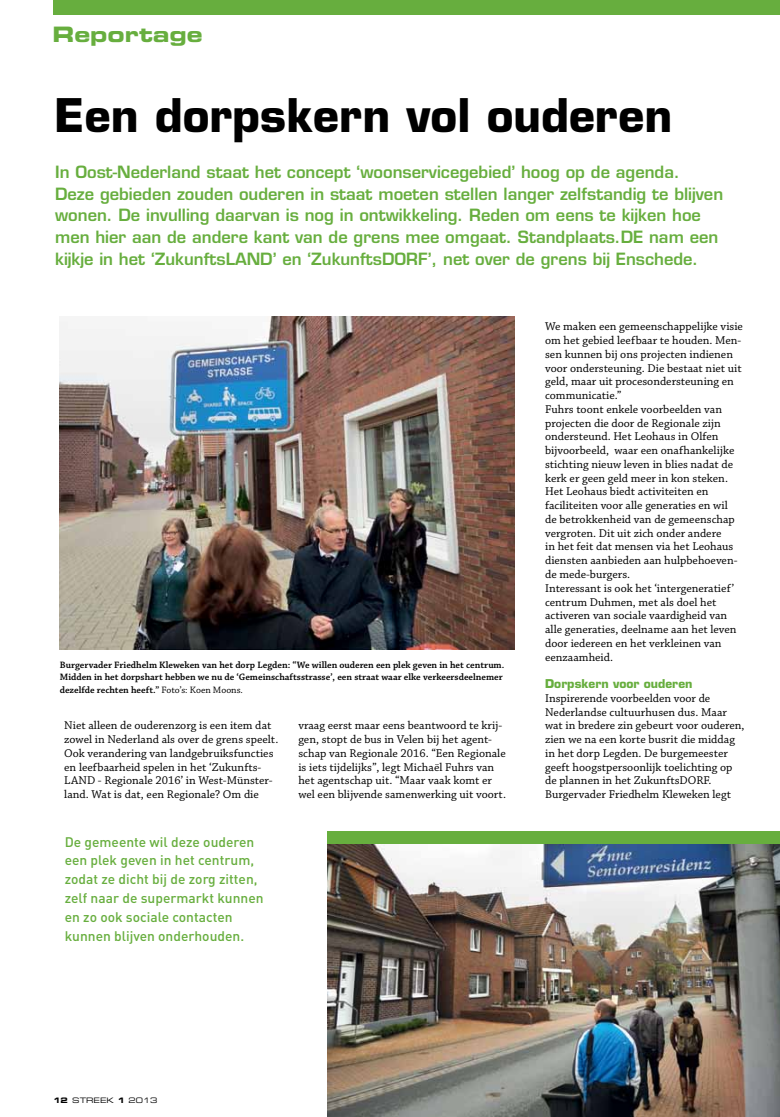
<style>
.page{position:relative;width:780px;height:1117px;background:#fff}
.page>*{position:absolute;margin:0;border:0;box-sizing:border-box;transform-origin:0 0}
.t1{font:700 45.12px "Eurostile";color:#000}
.t2{font:21.25px "Eurostile Bold Extended Two";color:#67ae3e}
.t3{font:600 16.5px/21.8px "Eurostile";color:#67ae3e}
.t4{font:500 13.75px/18.8px "DIN";color:#67ae3e}
.t5{font:11.88px/13.8px "Chaparral MM 390 9";letter-spacing:.005em;color:#000}
.t6{font:700 11.88px "Eurostile";color:#67ae3e}
.t7{font:600 9.75px/12.5px "Chaparral Pro";color:#000}
.t8{font:7.5px "Eurostile Extended Two";color:#000}
.s1{font-weight:400}
.s2{font-family:"Eurostile Bold Extended Two"}
</style>
<div class="page">
<div style="left:53px;top:0;width:727px;height:14px;background:#67ae3e"></div>
<img style="left:60px;top:316px;width:454px;height:333px">
<img style="left:328px;top:843px;width:452px;height:273px">
<div style="left:328px;top:830px;width:452px;height:13px;background:#67ae3e"></div>
<h2 class="t2" style="left:52px;top:19px;width:152px">Reportage</h2>
<h1 class="t1" style="left:54px;top:87px;width:619px">Een dorpskern vol ouderen</h1>
<p class="t3" style="left:55px;top:161px;width:669px">In Oost-Nederland staat het concept ‘woonservicegebied’ hoog op de agenda.<br>Deze gebieden zouden ouderen in staat moeten stellen langer zelfstandig te blijven wonen. De invulling daarvan is nog in ontwikkeling. Reden om eens te kijken hoe men hier aan de andere kant van de grens mee omgaat. Standplaats.DE nam een kijkje in het ‘ZukunftsLAND’ en ‘ZukunftsDORF’, net over de grens bij Enschede.</p>
<p class="t7" style="left:60px;top:658px;width:446px">Burgervader Friedhelm Kleweken van het dorp Legden: “We willen ouderen een plek geven in het centrum.<br>Midden in het dorpshart hebben we nu de ‘Gemeinschaftsstrasse’, een straat waar elke verkeersdeelnemer dezelfde rechten heeft.” <span class="s1">Foto’s: Koen Moons.</span></p>
<p class="t5" style="left:64px;top:718px;width:215px">Niet alleen de ouderenzorg is een item dat zowel in Nederland als over de grens speelt.<br>Ook verandering van landgebruiksfuncties en leefbaarheid spelen in het ‘Zukunfts-LAND - Regionale 2016’ in West-Münster&shy;land. Wat is dat, een Regionale? Om die</p>
<p class="t5" style="left:298px;top:718px;width:209px">vraag eerst maar eens beantwoord te krij&shy;gen, stopt de bus in Velen bij het agent&shy;schap van Regionale 2016. “Een Regionale is iets tijdelijks”, legt Michaël Fuhrs van het agentschap uit. “Maar vaak komt er wel een blijvende samenwerking uit voort.</p>
<p class="t4" style="left:65px;top:831px;width:200px">De gemeente wil deze ouderen een plek geven in het centrum, zodat ze dicht bij de zorg zitten, zelf naar de supermarkt kunnen en zo ook sociale contacten kunnen blijven onderhouden.</p>
<p class="t5" style="left:545px;top:319px;width:199px">We maken een gemeenschappelijke visie om het gebied leefbaar te houden. Men&shy;sen kunnen bij ons projecten indienen voor ondersteuning. Die bestaat niet uit geld, maar uit procesondersteuning en communicatie.”<br>Fuhrs toont enkele voorbeelden van projecten die door de Regionale zijn ondersteund. Het Leohaus in Olfen bijvoorbeeld, waar een onafhankelijke stichting nieuw leven in blies nadat de kerk er geen geld meer in kon steken.<br>Het Leohaus biedt activiteiten en faciliteiten voor alle generaties en wil<br>de betrokkenheid van de gemeenschap vergroten. Dit uit zich onder andere<br>in het feit dat mensen via het Leohaus diensten aanbieden aan hulpbehoeven&shy;de mede-burgers.<br>Interessant is ook het ‘intergeneratief’ centrum Duhmen, met als doel het activeren van sociale vaardigheid van alle generaties, deelname aan het leven door iedereen en het verkleinen van eenzaamheid.</p>
<p class="t6" style="left:545px;top:676px;width:149px">Dorpskern voor ouderen</p>
<p class="t5" style="left:545px;top:691px;width:201px">Inspirerende voorbeelden voor de Nederlandse cultuurhusen dus. Maar wat in bredere zin gebeurt voor ouderen, zien we na een korte busrit die middag in het dorp Legden. De burgemeester geeft hoogstpersoonlijk toelichting op de plannen in het ZukunftsDORF.<br>Burgervader Friedhelm Kleweken legt</p>
<p class="t8" style="left:53px;top:1094px;width:106px"><span class="s2">12</span> STREEK <span class="s2">1</span> 2013</p>
</div>
